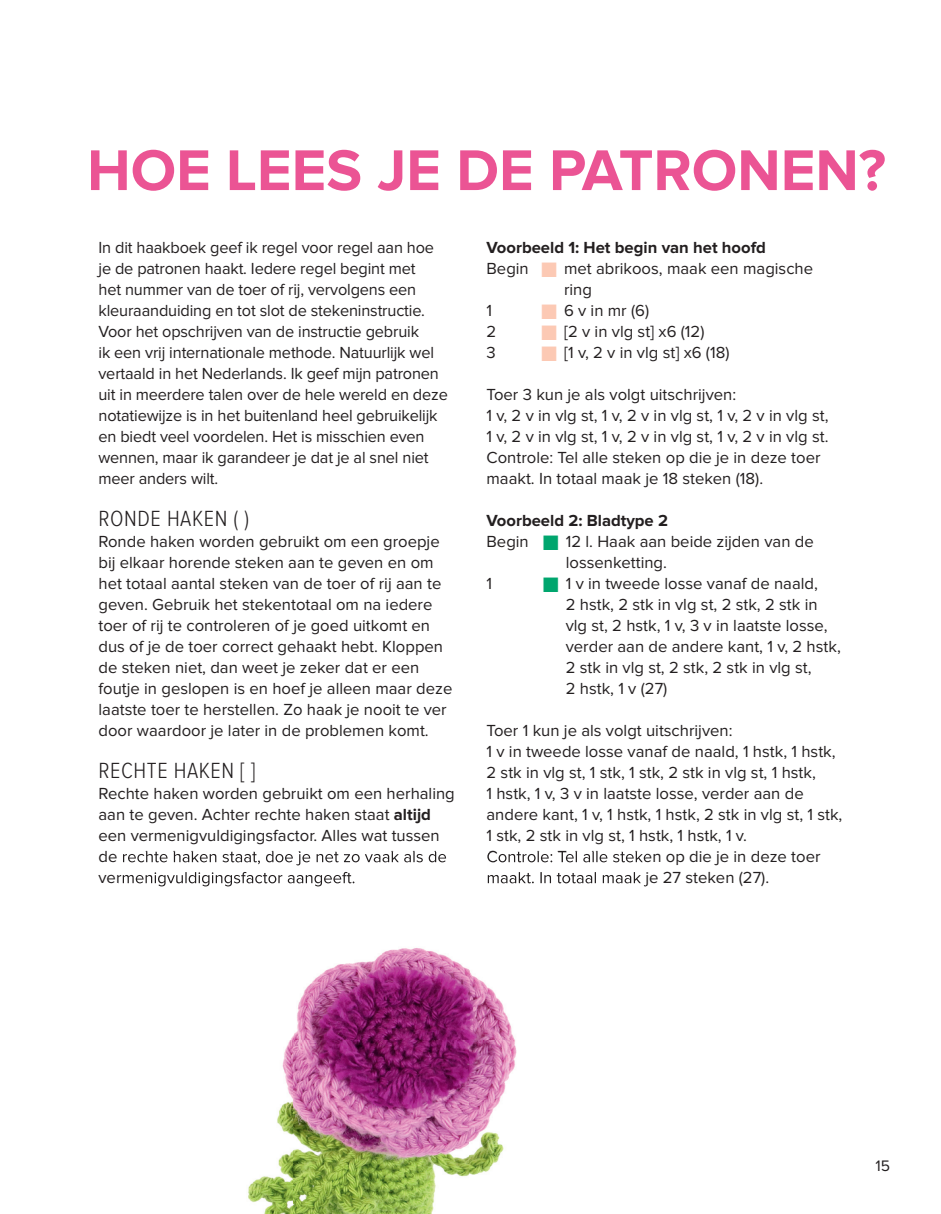
<style>
.page{position:relative;width:941px;height:1214px;background:#fff}
.page>*{position:absolute;margin:0;border:0;box-sizing:border-box;transform-origin:0 0}
.t1{font:700 59.5px "Proxima Nova";color:#eb5494}
.t2{font:300 22.75px "Proxima Nova A Cond";letter-spacing:.025em;color:#231f20}
.t3{font:16.62px/21px "Proxima Nova";color:#231f20}
.t4{font:700 16.62px "Proxima Nova";color:#231f20}
.t5{font:15.75px "Proxima Nova";color:#231f20}
.s1{font-weight:700}
.s2{font-size:25.2px;color:#fcc9b4}
.s3{font-size:25.2px;color:#00a66e}
</style>
<div class="page">
<img style="left:160px;top:886px;width:134px;height:328px">
<img style="left:294px;top:865px;width:351px;height:349px">
<img style="left:123px;top:852px;width:324px;height:13px">
<img style="left:118px;top:872px;width:236px;height:14px">
<img style="left:487px;top:852px;width:158px;height:11px">
<img style="left:487px;top:872px;width:158px;height:14px">
<h1 class="t1" style="left:87px;top:143px;width:800px">HOE LEES JE DE PATRONEN?</h1>
<p class="t3" style="left:98px;top:238px;width:351px">In dit haakboek geef ik regel voor regel aan hoe je de patronen haakt. Iedere regel begint met<br>het nummer van de toer of rij, vervolgens een kleuraanduiding en tot slot de stekeninstructie.<br>Voor het opschrijven van de instructie gebruik<br>ik een vrij internationale methode. Natuurlijk wel vertaald in het Nederlands. Ik geef mijn patronen uit in meerdere talen over de hele wereld en deze notatiewijze is in het buitenland heel gebruikelijk en biedt veel voordelen. Het is misschien even wennen, maar ik garandeer je dat je al snel niet meer anders wilt.</p>
<h2 class="t2" style="left:98px;top:506px;width:152px">RONDE HAKEN ( )</h2>
<p class="t3" style="left:98px;top:532px;width:355px">Ronde haken worden gebruikt om een groepje bij elkaar horende steken aan te geven en om het totaal aantal steken van de toer of rij aan te geven. Gebruik het stekentotaal om na iedere toer of rij te controleren of je goed uitkomt en dus of je de toer correct gehaakt hebt. Kloppen de steken niet, dan weet je zeker dat er een foutje in geslopen is en hoef je alleen maar deze laatste toer te herstellen. Zo haak je nooit te ver door waardoor je later in de problemen komt.</p>
<h2 class="t2" style="left:98px;top:758px;width:158px">RECHTE HAKEN [ ]</h2>
<p class="t3" style="left:98px;top:784px;width:358px">Rechte haken worden gebruikt om een herhaling aan te geven. Achter rechte haken staat <span class="s1">altijd </span>een vermenigvuldigingsfactor. Alles wat tussen</p>
<p class="t4" style="left:486px;top:240px;width:281px">Voorbeeld 1: Het begin van het hoofd</p>
<p class="t3" style="left:486px;top:259px;width:328px">Begin <span class="s2">■</span> met abrikoos, maak een magische</p>
<p class="t3" style="left:564px;top:280px;width:29px">ring</p>
<p class="t3" style="left:486px;top:301px;width:7px">1</p>
<p class="t3" style="left:540px;top:301px;width:110px"><span class="s2">■</span> 6 v in mr (6)</p>
<p class="t3" style="left:486px;top:322px;width:11px">2</p>
<p class="t3" style="left:540px;top:322px;width:165px"><span class="s2">■</span> [2 v in vlg st] x6 (12)</p>
<p class="t3" style="left:486px;top:343px;width:11px">3</p>
<p class="t3" style="left:540px;top:343px;width:190px"><span class="s2">■</span> [1 v, 2 v in vlg st] x6 (18)</p>
<p class="t3" style="left:486px;top:385px;width:343px">Toer 3 kun je als volgt uitschrijven:<br>1 v, 2 v in vlg st, 1 v, 2 v in vlg st, 1 v, 2 v in vlg st, 1 v, 2 v in vlg st, 1 v, 2 v in vlg st, 1 v, 2 v in vlg st.<br>Controle: Tel alle steken op die je in deze toer maakt. In totaal maak je 18 steken (18).</p>
<p class="t4" style="left:486px;top:513px;width:183px">Voorbeeld 2: Bladtype 2</p>
<p class="t3" style="left:486px;top:532px;width:329px">Begin <span class="s3">■</span> 12 l. Haak aan beide zijden van de</p>
<p class="t3" style="left:565px;top:553px;width:103px">lossenketting.</p>
<p class="t3" style="left:486px;top:574px;width:7px">1</p>
<p class="t3" style="left:565px;top:574px;width:276px;text-indent:-23px"><span class="s3">■</span> 1 v in tweede losse vanaf de naald,<br>2 hstk, 2 stk in vlg st, 2 stk, 2 stk in vlg st, 2 hstk, 1 v, 3 v in laatste losse, verder aan de andere kant, 1 v, 2 hstk,<br>2 stk in vlg st, 2 stk, 2 stk in vlg st,<br>2 hstk, 1 v (27)</p>
<p class="t3" style="left:486px;top:721px;width:357px">Toer 1 kun je als volgt uitschrijven:<br>1 v in tweede losse vanaf de naald, 1 hstk, 1 hstk, 2 stk in vlg st, 1 stk, 1 stk, 2 stk in vlg st, 1 hstk,<br>1 hstk, 1 v, 3 v in laatste losse, verder aan de andere kant, 1 v, 1 hstk, 1 hstk, 2 stk in vlg st, 1 stk, 1 stk, 2 stk in vlg st, 1 hstk, 1 hstk, 1 v.<br>Controle: Tel alle steken op die je in deze toer</p>
<p class="t5" style="left:875px;top:1159px;width:16px">15</p>
</div>
